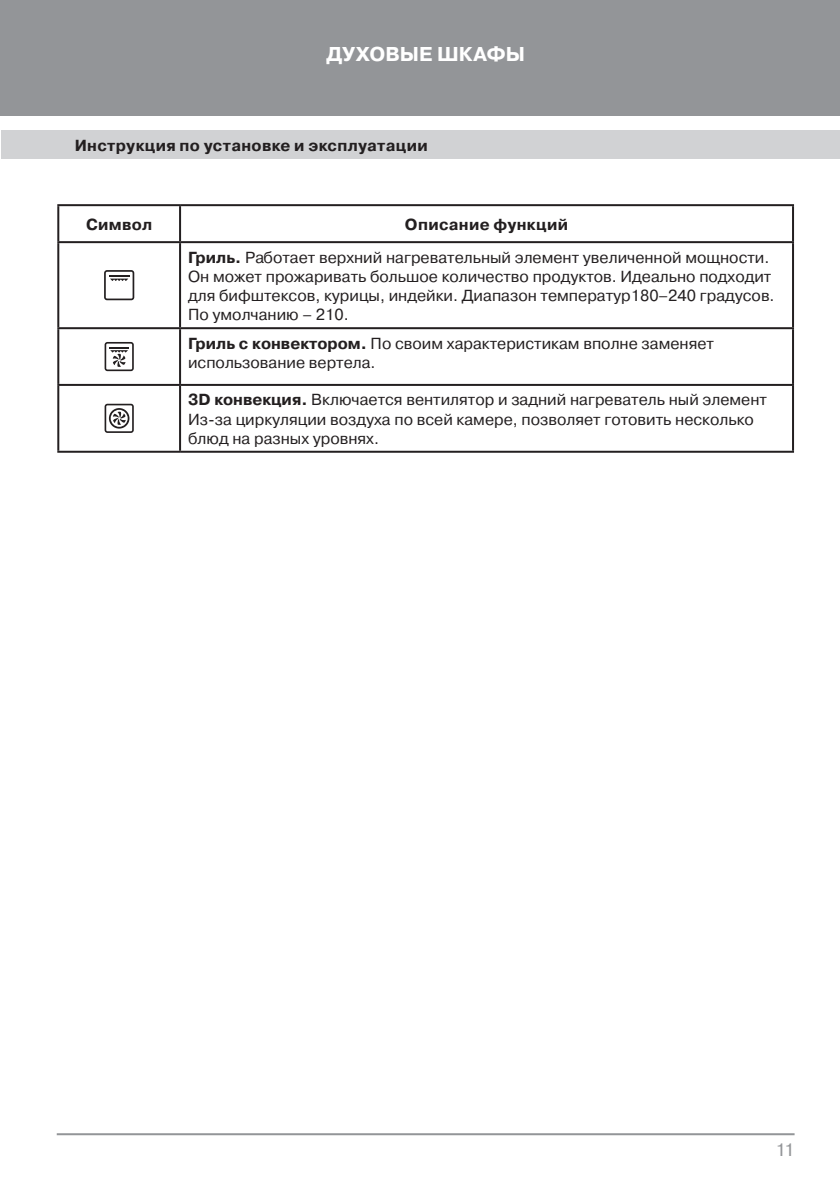
<style>
.page{position:relative;width:840px;height:1191px;background:#fff}
.page>*{position:absolute;margin:0;border:0;box-sizing:border-box;transform-origin:0 0}
.t1{font:700 20px "Pragmatica C";color:#fff}
.t2{font:18px "Pragmatica C";color:#939598}
.t3{font:16px/19.2px "Pragmatica C";color:#231f20}
.Table{font:700 16px "Pragmatica C";letter-spacing:.02em;color:#231f20}
.s1{font-weight:700}
</style>
<div class="page">
<div style="left:0;top:0;width:839px;height:116px;background:#939598"></div>
<div style="left:1px;top:130px;width:838px;height:29px;background:#d1d2d4"></div>
<hr style="left:57px;top:1133px;width:737px;height:2px;background:#939598">
<hr style="left:57px;top:204px;width:123px;height:2px;background:#231f20">
<hr style="left:57px;top:206px;width:2px;height:35px;background:#231f20">
<hr style="left:180px;top:204px;width:613px;height:2px;background:#231f20">
<hr style="left:179px;top:206px;width:2px;height:35px;background:#231f20">
<hr style="left:791px;top:206px;width:2px;height:35px;background:#231f20">
<hr style="left:57px;top:241px;width:123px;height:2px;background:#231f20">
<hr style="left:57px;top:243px;width:2px;height:84px;background:#231f20">
<hr style="left:180px;top:241px;width:613px;height:2px;background:#231f20">
<hr style="left:179px;top:243px;width:2px;height:84px;background:#231f20">
<hr style="left:791px;top:243px;width:2px;height:84px;background:#231f20">
<hr style="left:57px;top:327px;width:123px;height:2px;background:#231f20">
<hr style="left:57px;top:329px;width:2px;height:55px;background:#231f20">
<hr style="left:180px;top:327px;width:613px;height:2px;background:#231f20">
<hr style="left:179px;top:329px;width:2px;height:55px;background:#231f20">
<hr style="left:791px;top:329px;width:2px;height:55px;background:#231f20">
<hr style="left:57px;top:384px;width:123px;height:2px;background:#231f20">
<hr style="left:57px;top:386px;width:2px;height:65px;background:#231f20">
<hr style="left:180px;top:384px;width:613px;height:2px;background:#231f20">
<hr style="left:179px;top:386px;width:2px;height:65px;background:#231f20">
<hr style="left:791px;top:386px;width:2px;height:65px;background:#231f20">
<hr style="left:57px;top:451px;width:123px;height:2px;background:#231f20">
<hr style="left:180px;top:451px;width:613px;height:2px;background:#231f20">
<svg style="left:104px;top:270px;width:30px;height:30px"></svg>
<hr style="left:109px;top:275px;width:20px;height:2px;background:#231f20">
<svg style="left:104px;top:342px;width:30px;height:29px"></svg>
<hr style="left:109px;top:347px;width:20px;height:2px;background:#231f20">
<svg style="left:104px;top:404px;width:30px;height:29px"></svg>
<p class="t1" style="left:326px;top:43px;width:200px">ДУХОВЫЕ ШКАФЫ</p>
<p class="Table" style="left:75px;top:136px;width:354px">Инструкция по установке и эксплуатации</p>
<p class="Table" style="left:86px;top:215px;width:68px">Символ</p>
<p class="Table" style="left:405px;top:215px;width:164px">Описание функций</p>
<p class="t3" style="left:188px;top:247px;width:587px"><span class="s1">Гриль.</span> Работает верхний нагревательный элемент увеличенной мощности.<br>Он может прожаривать большое количество продуктов. Идеально подходит для бифштексов, курицы, индейки. Диапазон температур180–240 градусов.<br>По умолчанию – 210.</p>
<p class="t3" style="left:188px;top:333px;width:527px"><span class="s1">Гриль с конвектором.</span> По своим характеристикам вполне заменяет использование вертела.</p>
<p class="t3" style="left:188px;top:390px;width:580px"><span class="s1">3D конвекция.</span> Включается вентилятор и задний нагреватель ный элемент<br>Из-за циркуляции воздуха по всей камере, позволяет готовить несколько блюд на разных уровнях.</p>
<p class="t2" style="left:775px;top:1139px;width:21px">11</p>
</div>
